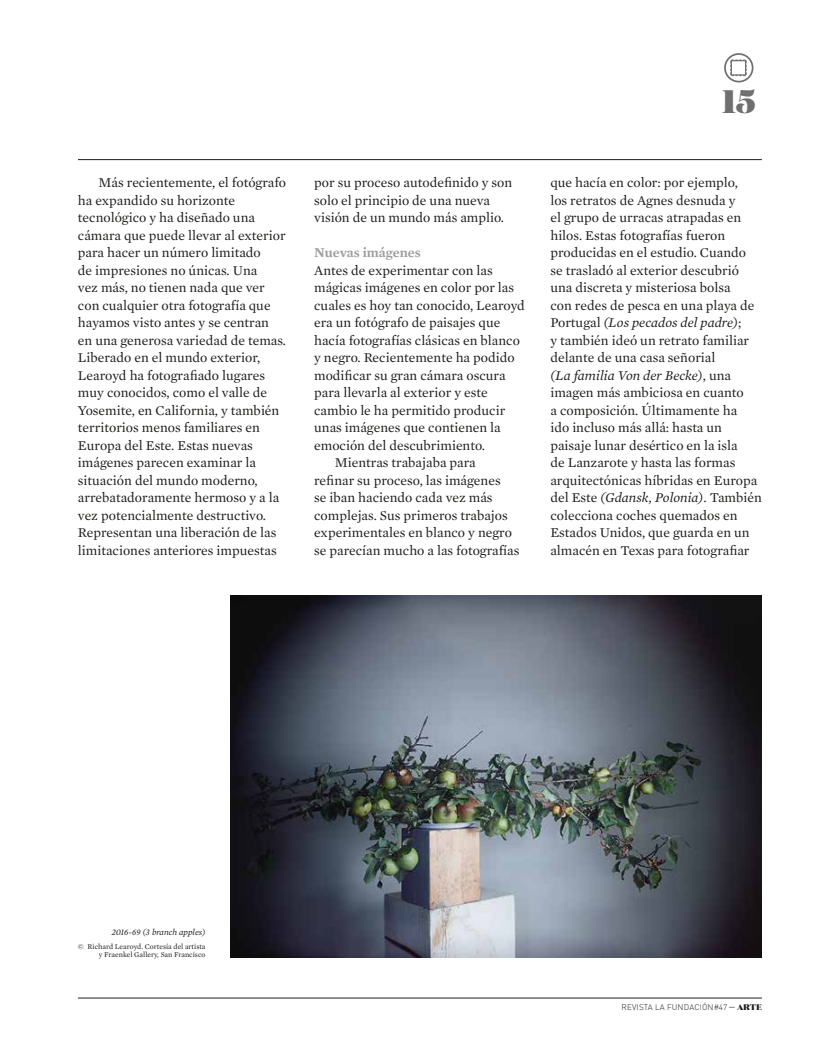
<style>
.page{position:relative;width:815px;height:1063px;background:#fff}
.page>*{position:absolute;margin:0;border:0;box-sizing:border-box;transform-origin:0 0}
.t1{font:900 32.5px "Domaine Display";color:#706f6f}
.t2{font:13.75px/17.5px "Mercury Text G1";color:#1d1d1b}
.t3{font:600 13.75px "Mercury Text G1";color:#9d9d9c}
.t4{font:italic 8.75px "Mercury Text G1";color:#1d1d1b}
.t5{font:300 8.12px "DIN Pro";letter-spacing:.02em;color:#1d1d1b}
.t6{font:7.5px/8.8px "Mercury Text G1";color:#1d1d1b;text-align:right}
.s1{font-style:italic}
.s2{font-family:"Domaine Display";font-weight:900}
</style>
<div class="page">
<hr style="left:78px;top:159px;width:684px;height:1px;background:#1d1d1b">
<hr style="left:78px;top:998px;width:684px;height:1px;background:#1d1d1b">
<svg style="left:725px;top:54px;width:28px;height:28px"></svg>
<svg style="left:730px;top:59px;width:17px;height:17px"></svg>
<div style="left:724px;top:53px;width:29px;height:29px;border:2px solid #706f6f;border-radius:50%"></div>
<img style="left:230px;top:596px;width:532px;height:361px">
<p class="t2" style="left:78px;top:174px;width:210px;text-indent:21px">Más recientemente, el fotógrafo ha expandido su horizonte tecnológico y ha diseñado una cámara que puede llevar al exterior para hacer un número limitado<br>de impresiones no únicas. Una<br>vez más, no tienen nada que ver con cualquier otra fotografía que hayamos visto antes y se centran en una generosa variedad de temas.<br>Liberado en el mundo exterior,<br>Learoyd ha fotografiado lugares muy conocidos, como el valle de<br>Yosemite, en California, y también territorios menos familiares en<br>Europa del Este. Estas nuevas imágenes parecen examinar la situación del mundo moderno, arrebatadoramente hermoso y a la vez potencialmente destructivo.<br>Representan una liberación de las limitaciones anteriores impuestas</p>
<p class="t2" style="left:314px;top:174px;width:200px">por su proceso autodefinido y son solo el principio de una nueva visión de un mundo más amplio.</p>
<p class="t3" style="left:314px;top:245px;width:108px">Nuevas imágenes</p>
<p class="t2" style="left:314px;top:262px;width:180px">Antes de experimentar con las</p>
<p class="t2" style="left:314px;top:279px;width:201px">mágicas imágenes en color por las</p>
<p class="t2" style="left:314px;top:297px;width:212px">cuales es hoy tan conocido, Learoyd</p>
<p class="t2" style="left:314px;top:314px;width:188px">era un fotógrafo de paisajes que</p>
<p class="t2" style="left:314px;top:332px;width:207px">hacía fotografías clásicas en blanco</p>
<p class="t2" style="left:314px;top:349px;width:202px">y negro. Recientemente ha podido</p>
<p class="t2" style="left:314px;top:367px;width:193px">modificar su gran cámara oscura</p>
<p class="t2" style="left:314px;top:384px;width:175px">para llevarla al exterior y este</p>
<p class="t2" style="left:314px;top:402px;width:193px">cambio le ha permitido producir</p>
<p class="t2" style="left:314px;top:419px;width:188px">unas imágenes que contienen la</p>
<p class="t2" style="left:314px;top:437px;width:172px">emoción del descubrimiento.</p>
<p class="t2" style="left:335px;top:454px;width:142px">Mientras trabajaba para</p>
<p class="t2" style="left:314px;top:472px;width:188px">refinar su proceso, las imágenes</p>
<p class="t2" style="left:314px;top:489px;width:180px">se iban haciendo cada vez más</p>
<p class="t2" style="left:314px;top:507px;width:195px">complejas. Sus primeros trabajos</p>
<p class="t2" style="left:314px;top:524px;width:199px">experimentales en blanco y negro</p>
<p class="t2" style="left:314px;top:542px;width:207px">se parecían mucho a las fotografías</p>
<h1 class="t1" style="left:722px;top:80px;width:35px">15</h1>
<p class="t2" style="left:550px;top:174px;width:213px">que hacía en color: por ejemplo,<br>los retratos de Agnes desnuda y<br>el grupo de urracas atrapadas en hilos. Estas fotografías fueron producidas en el estudio. Cuando se trasladó al exterior descubrió una discreta y misteriosa bolsa<br>con redes de pesca en una playa de<br>Portugal <span class="s1">(Los pecados del padre)</span>;<br>y también ideó un retrato familiar delante de una casa señorial<br><span class="s1">(La familia Von der Becke)</span>, una imagen más ambiciosa en cuanto<br>a composición. Últimamente ha<br>ido incluso más allá: hasta un paisaje lunar desértico en la isla<br>de Lanzarote y hasta las formas arquitectónicas híbridas en Europa del Este <span class="s1">(Gdansk, Polonia)</span>. También colecciona coches quemados en<br>Estados Unidos, que guarda en un almacén en Texas para fotografiar</p>
<p class="t4" style="left:112px;top:927px;width:95px">2016-69 (3 branch apples)</p>
<p class="t6" style="left:78px;top:942px;width:129px">© Richard Learoyd. Cortesía del artista y Fraenkel Gallery, San Francisco</p>
<p class="t5" style="left:622px;top:1001px;width:142px">REVISTA LA FUNDACIÓN#47 <span class="s2">— Arte</span></p>
</div>
